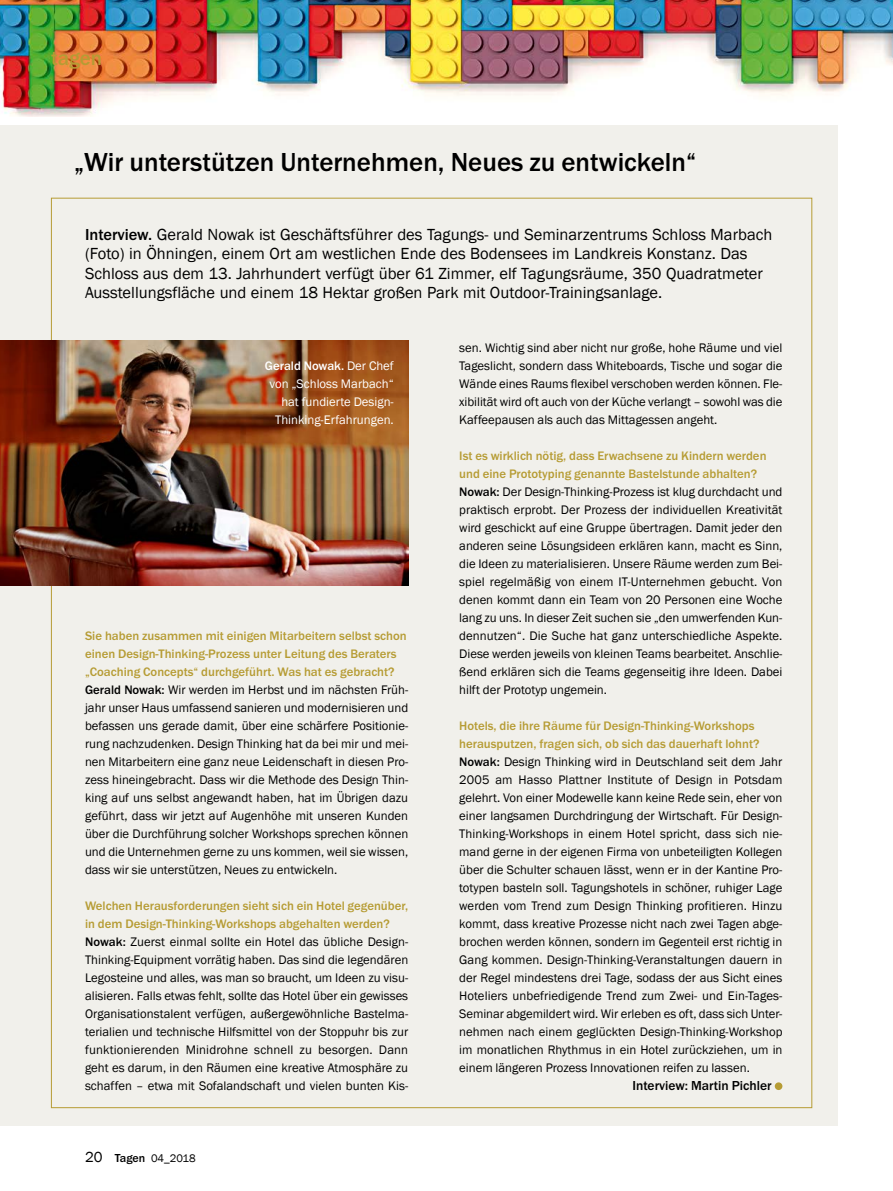
<style>
.page{position:relative;width:893px;height:1191px;background:#fff}
.page>*{position:absolute;margin:0;border:0;box-sizing:border-box;transform-origin:0 0}
.t1{font:500 27px "Franklin Goth EF";color:#000}
.t2{font:500 21px "Franklin Goth EF";color:#b69c34}
.t3{font:16.5px/19.5px "Franklin Gothic";color:#000}
.t4{font:500 13.5px "Franklin Goth EF";color:#000}
.t5{font:12.75px/18px "Franklin Gothic";color:#000;text-align:justify}
.t6{font:500 12.75px/18px "Franklin Goth EF";color:#b69c34}
.t7{font:12.75px/18px "Franklin Gothic";color:#fff;text-align:right}
.t8{font:500 12.75px "Franklin Goth EF";color:#fff}
.t9{font:11.25px "Franklin Gothic";letter-spacing:-.005em;color:#000}
.s1{font-family:"Franklin Goth EF";font-weight:500}
.s2{font-family:"Franklin Gothic";font-weight:400}
.s3{font-size:15px}
.s4{font-family:"Franklin Goth EF";font-weight:500;font-size:12px}
</style>
<div class="page">
<img style="left:0;top:0;width:893px;height:116px">
<div style="left:0;top:125px;width:838px;height:1001px;background:#f1f0eb"></div>
<div style="left:775px;top:1082px;width:7px;height:8px;background:#b69c34;border-radius:50%"></div>
<img style="left:0;top:341px;width:408px;height:245px">
<h2 class="t2" style="left:51px;top:46px;width:53px">tagen</h2>
<h1 class="t1" style="left:74px;top:147px;width:624px">„Wir unterstützen Unternehmen, Neues zu entwickeln“</h1>
<p class="t3" style="left:85px;top:225px;width:689px"><span class="s1">Interview.</span> Gerald Nowak ist Geschäftsführer des Tagungs- und Seminarzentrums Schloss Marbach (Foto) in Öhningen, einem Ort am westlichen Ende des Bodensees im Landkreis Konstanz. Das Schloss aus dem 13. Jahrhundert verfügt über 61 Zimmer, elf Tagungsräume, 350 Quadratmeter Ausstellungsfläche und einem 18 Hektar großen Park mit Outdoor-Trainingsanlage.</p>
<p class="t8" style="left:265px;top:358px;width:130px">Gerald Nowak. <span class="s2">Der Chef</span></p>
<p class="t7" style="left:270px;top:375px;width:126px">von „Schloss Marbach“ hat fundierte Design-<br>Thinking-Erfahrungen.</p>
<p class="t6" style="left:85px;top:627px;width:323px">Sie haben zusammen mit einigen Mitarbeitern selbst schon einen Design-Thinking-Prozess unter Leitung des Beraters „Coaching Concepts“ durchgeführt. Was hat es gebracht?</p>
<p class="t5" style="left:85px;top:681px;width:325px"><span class="s1">Gerald Nowak:</span> Wir werden im Herbst und im nächsten Früh&shy;jahr unser Haus umfassend sanieren und modernisieren und befassen uns gerade damit, über eine schärfere Positionie&shy;rung nachzudenken. Design Thinking hat da bei mir und mei&shy;nen Mitarbeitern eine ganz neue Leidenschaft in diesen Pro&shy;zess hineingebracht. Dass wir die Methode des Design Thin&shy;king auf uns selbst angewandt haben, hat im Übrigen dazu geführt, dass wir jetzt auf Augenhöhe mit unseren Kunden über die Durchführung solcher Workshops sprechen können und die Unternehmen gerne zu uns kommen, weil sie wissen, dass wir sie unterstützen, Neues zu entwickeln.</p>
<p class="t6" style="left:85px;top:897px;width:325px">Welchen Herausforderungen sieht sich ein Hotel gegenüber, in dem Design-Thinking-Workshops abgehalten werden?</p>
<p class="t5" style="left:85px;top:933px;width:325px"><span class="s1">Nowak:</span> Zuerst einmal sollte ein Hotel das übliche Design-Thinking-Equipment vorrätig haben. Das sind die legendären Legosteine und alles, was man so braucht, um Ideen zu visu&shy;alisieren. Falls etwas fehlt, sollte das Hotel über ein gewisses Organisationstalent verfügen, außergewöhnliche Bastelma&shy;terialien und technische Hilfsmittel von der Stoppuhr bis zur funktionierenden Minidrohne schnell zu besorgen. Dann geht es darum, in den Räumen eine kreative Atmosphäre zu schaffen – etwa mit Sofalandschaft und vielen bunten Kis-</p>
<p class="t9" style="left:85px;top:1151px;width:112px"><span class="s3">20</span> <span class="s4">Tagen</span> 04_2018</p>
<p class="t5" style="left:459px;top:339px;width:325px">sen. Wichtig sind aber nicht nur große, hohe Räume und viel Tageslicht, sondern dass Whiteboards, Tische und sogar die Wände eines Raums flexibel verschoben werden können. Fle&shy;xibilität wird oft auch von der Küche verlangt – sowohl was die Kaffeepausen als auch das Mittagessen angeht.</p>
<p class="t6" style="left:459px;top:447px;width:309px">Ist es wirklich nötig, dass Erwachsene zu Kindern werden und eine Prototyping genannte Bastelstunde abhalten?</p>
<p class="t5" style="left:459px;top:483px;width:325px"><span class="s1">Nowak:</span> Der Design-Thinking-Prozess ist klug durchdacht und praktisch erprobt. Der Prozess der individuellen Kreativität wird geschickt auf eine Gruppe übertragen. Damit jeder den anderen seine Lösungsideen erklären kann, macht es Sinn, die Ideen zu materialisieren. Unsere Räume werden zum Bei&shy;spiel regelmäßig von einem IT-Unternehmen gebucht. Von denen kommt dann ein Team von 20 Personen eine Woche lang zu uns. In dieser Zeit suchen sie „den umwerfenden Kun&shy;dennutzen“. Die Suche hat ganz unterschiedliche Aspekte.<br>Diese werden jeweils von kleinen Teams bearbeitet. Anschlie&shy;ßend erklären sich die Teams gegenseitig ihre Ideen. Dabei hilft der Prototyp ungemein.</p>
<p class="t6" style="left:459px;top:717px;width:302px">Hotels, die ihre Räume für Design-Thinking-Workshops herausputzen, fragen sich, ob sich das dauerhaft lohnt?</p>
<p class="t5" style="left:459px;top:753px;width:325px"><span class="s1">Nowak:</span> Design Thinking wird in Deutschland seit dem Jahr 2005 am Hasso Plattner Institute of Design in Potsdam gelehrt. Von einer Modewelle kann keine Rede sein, eher von einer langsamen Durchdringung der Wirtschaft. Für Design-Thinking-Workshops in einem Hotel spricht, dass sich nie&shy;mand gerne in der eigenen Firma von unbeteiligten Kollegen über die Schulter schauen lässt, wenn er in der Kantine Pro&shy;totypen basteln soll. Tagungshotels in schöner, ruhiger Lage werden vom Trend zum Design Thinking profitieren. Hinzu kommt, dass kreative Prozesse nicht nach zwei Tagen abge&shy;brochen werden können, sondern im Gegenteil erst richtig in Gang kommen. Design-Thinking-Veranstaltungen dauern in der Regel mindestens drei Tage, sodass der aus Sicht eines Hoteliers unbefriedigende Trend zum Zwei- und Ein-Tages-Seminar abgemildert wird. Wir erleben es oft, dass sich Unter&shy;nehmen nach einem geglückten Design-Thinking-Workshop im monatlichen Rhythmus in ein Hotel zurückziehen, um in einem längeren Prozess Innovationen reifen zu lassen.</p>
<p class="t4" style="left:633px;top:1078px;width:141px">Interview: Martin Pichler</p>
</div>
